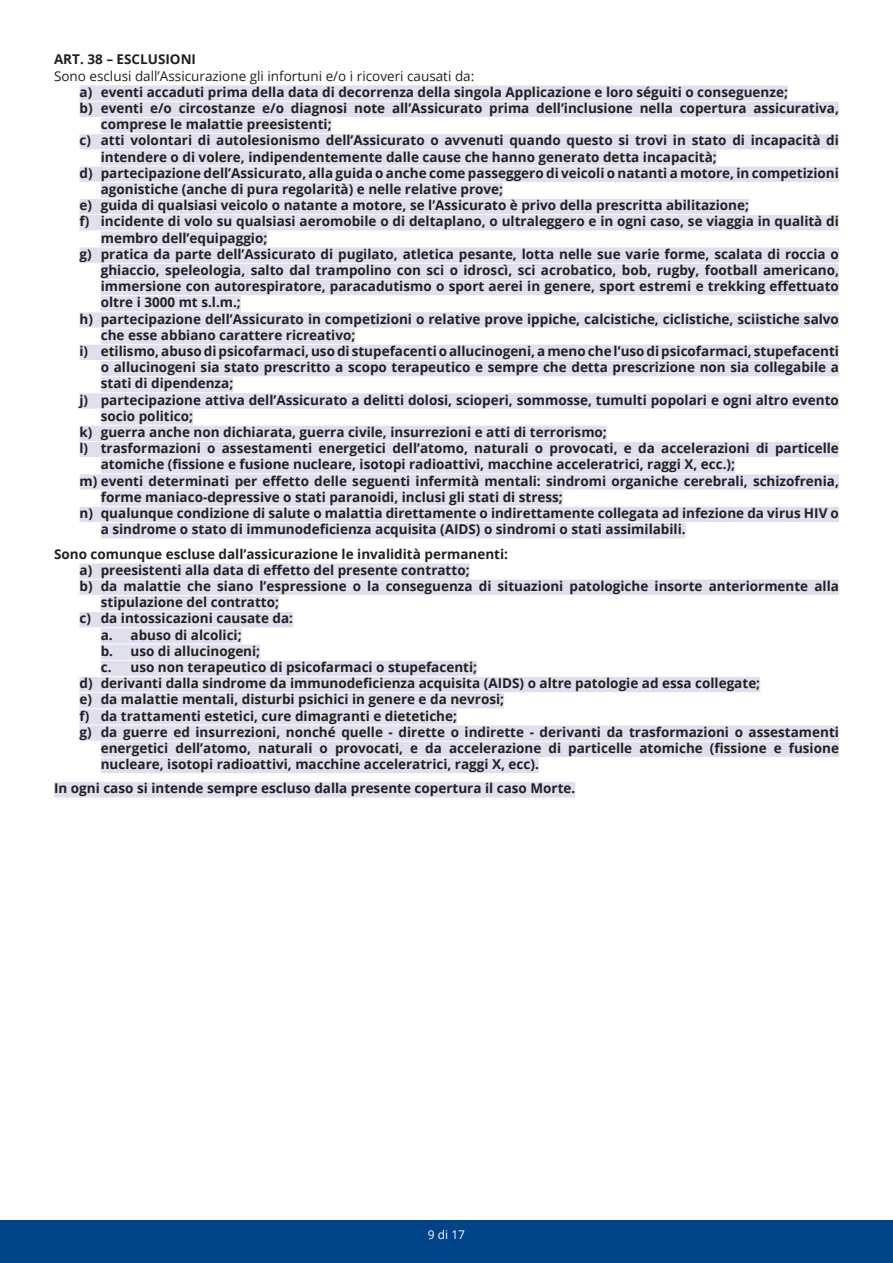
<style>
.page{position:relative;width:893px;height:1263px;background:#fff}
.page>*{position:absolute;margin:0;border:0;box-sizing:border-box;transform-origin:0 0}
.Paragrafo_elenco{font:700 13.5px/16.2px "Open Sans";color:#231f20}
.Normale{font:700 13.5px "Open Sans";color:#231f20}
.Normale-2{font:13.5px "Open Sans";color:#231f20}
.t1{font:12px "Open Sans";color:#fff}
</style>
<div class="page">
<div style="left:0;top:1220px;width:893px;height:43px;background:#004389"></div>
<div style="left:80px;top:85px;width:708px;height:16px;background:#dfdfed"></div>
<div style="left:80px;top:102px;width:759px;height:15px;background:#dfdfed"></div>
<div style="left:101px;top:118px;width:231px;height:15px;background:#dfdfed"></div>
<div style="left:80px;top:134px;width:759px;height:15px;background:#dfdfed"></div>
<div style="left:101px;top:150px;width:616px;height:16px;background:#dfdfed"></div>
<div style="left:80px;top:166px;width:759px;height:16px;background:#dfdfed"></div>
<div style="left:101px;top:183px;width:402px;height:15px;background:#dfdfed"></div>
<div style="left:80px;top:199px;width:669px;height:15px;background:#dfdfed"></div>
<div style="left:80px;top:215px;width:759px;height:15px;background:#dfdfed"></div>
<div style="left:101px;top:231px;width:166px;height:16px;background:#dfdfed"></div>
<div style="left:80px;top:247px;width:759px;height:16px;background:#dfdfed"></div>
<div style="left:101px;top:264px;width:738px;height:15px;background:#dfdfed"></div>
<div style="left:101px;top:280px;width:738px;height:15px;background:#dfdfed"></div>
<div style="left:101px;top:296px;width:140px;height:15px;background:#dfdfed"></div>
<div style="left:80px;top:312px;width:759px;height:16px;background:#dfdfed"></div>
<div style="left:101px;top:328px;width:254px;height:16px;background:#dfdfed"></div>
<div style="left:80px;top:345px;width:759px;height:15px;background:#dfdfed"></div>
<div style="left:101px;top:361px;width:738px;height:15px;background:#dfdfed"></div>
<div style="left:101px;top:377px;width:132px;height:15px;background:#dfdfed"></div>
<div style="left:80px;top:393px;width:759px;height:16px;background:#dfdfed"></div>
<div style="left:101px;top:409px;width:92px;height:16px;background:#dfdfed"></div>
<div style="left:80px;top:426px;width:527px;height:15px;background:#dfdfed"></div>
<div style="left:80px;top:442px;width:759px;height:15px;background:#dfdfed"></div>
<div style="left:101px;top:458px;width:634px;height:15px;background:#dfdfed"></div>
<div style="left:80px;top:474px;width:759px;height:16px;background:#dfdfed"></div>
<div style="left:101px;top:490px;width:462px;height:16px;background:#dfdfed"></div>
<div style="left:80px;top:507px;width:759px;height:15px;background:#dfdfed"></div>
<div style="left:101px;top:523px;width:585px;height:15px;background:#dfdfed"></div>
<div style="left:80px;top:563px;width:390px;height:16px;background:#dfdfed"></div>
<div style="left:80px;top:580px;width:759px;height:15px;background:#dfdfed"></div>
<div style="left:101px;top:596px;width:178px;height:15px;background:#dfdfed"></div>
<div style="left:80px;top:612px;width:213px;height:15px;background:#dfdfed"></div>
<div style="left:101px;top:628px;width:141px;height:15px;background:#dfdfed"></div>
<div style="left:101px;top:644px;width:159px;height:16px;background:#dfdfed"></div>
<div style="left:101px;top:661px;width:376px;height:15px;background:#dfdfed"></div>
<div style="left:80px;top:677px;width:680px;height:15px;background:#dfdfed"></div>
<div style="left:80px;top:693px;width:424px;height:15px;background:#dfdfed"></div>
<div style="left:80px;top:709px;width:377px;height:15px;background:#dfdfed"></div>
<div style="left:80px;top:725px;width:759px;height:16px;background:#dfdfed"></div>
<div style="left:101px;top:742px;width:738px;height:15px;background:#dfdfed"></div>
<div style="left:101px;top:758px;width:438px;height:15px;background:#dfdfed"></div>
<div style="left:54px;top:782px;width:521px;height:15px;background:#dfdfed"></div>
<p class="Normale" style="left:54px;top:50px;width:144px">ART. 38 – ESCLUSIONI</p>
<p class="Normale-2" style="left:54px;top:66px;width:422px">Sono esclusi dall’Assicurazione gli infortuni e/o i ricoveri causati da:</p>
<p class="Paragrafo_elenco" style="left:80px;top:83px;width:710px">a) eventi accaduti prima della data di decorrenza della singola Applicazione e loro séguiti o conseguenze;</p>
<p class="Paragrafo_elenco" style="left:101px;top:100px;width:740px;text-indent:-21px">b) eventi e/o circostanze e/o diagnosi note all’Assicurato prima dell’inclusione nella copertura assicurativa, comprese le malattie preesistenti;</p>
<p class="Paragrafo_elenco" style="left:101px;top:132px;width:740px;text-indent:-21px">c) atti volontari di autolesionismo dell’Assicurato o avvenuti quando questo si trovi in stato di incapacità di intendere o di volere, indipendentemente dalle cause che hanno generato detta incapacità;</p>
<p class="Paragrafo_elenco" style="left:101px;top:164px;width:740px;text-indent:-21px">d) partecipazione dell’Assicurato, alla guida o anche come passeggero di veicoli o natanti a motore, in competizioni agonistiche (anche di pura regolarità) e nelle relative prove;</p>
<p class="Paragrafo_elenco" style="left:80px;top:197px;width:671px">e) guida di qualsiasi veicolo o natante a motore, se l’Assicurato è privo della prescritta abilitazione;</p>
<p class="Paragrafo_elenco" style="left:101px;top:213px;width:740px;text-indent:-21px">f) incidente di volo su qualsiasi aeromobile o di deltaplano, o ultraleggero e in ogni caso, se viaggia in qualità di membro dell’equipaggio;</p>
<p class="Paragrafo_elenco" style="left:101px;top:245px;width:740px;text-align:justify;text-indent:-21px">g) pratica da parte dell’Assicurato di pugilato, atletica pesante, lotta nelle sue varie forme, scalata di roccia o ghiaccio, speleologia, salto dal trampolino con sci o idroscì, sci acrobatico, bob, rugby, football americano, immersione con autorespiratore, paracadutismo o sport aerei in genere, sport estremi e trekking effettuato oltre i 3000 mt s.l.m.;</p>
<p class="Paragrafo_elenco" style="left:101px;top:310px;width:740px;text-indent:-21px">h) partecipazione dell’Assicurato in competizioni o relative prove ippiche, calcistiche, ciclistiche, sciistiche salvo che esse abbiano carattere ricreativo;</p>
<p class="Paragrafo_elenco" style="left:101px;top:343px;width:740px;text-align:justify;text-indent:-21px">i) etilismo, abuso di psicofarmaci, uso di stupefacenti o allucinogeni, a meno che l’uso di psicofarmaci, stupefacenti o allucinogeni sia stato prescritto a scopo terapeutico e sempre che detta prescrizione non sia collegabile a stati di dipendenza;</p>
<p class="Paragrafo_elenco" style="left:101px;top:391px;width:740px;text-indent:-21px">j) partecipazione attiva dell’Assicurato a delitti dolosi, scioperi, sommosse, tumulti popolari e ogni altro evento socio politico;</p>
<p class="Paragrafo_elenco" style="left:80px;top:424px;width:529px">k) guerra anche non dichiarata, guerra civile, insurrezioni e atti di terrorismo;</p>
<p class="Paragrafo_elenco" style="left:101px;top:440px;width:740px;text-indent:-21px">l) trasformazioni o assestamenti energetici dell’atomo, naturali o provocati, e da accelerazioni di particelle atomiche (fissione e fusione nucleare, isotopi radioattivi, macchine acceleratrici, raggi X, ecc.);</p>
<p class="Paragrafo_elenco" style="left:101px;top:472px;width:740px;text-indent:-21px">m) eventi determinati per effetto delle seguenti infermità mentali: sindromi organiche cerebrali, schizofrenia, forme maniaco-depressive o stati paranoidi, inclusi gli stati di stress;</p>
<p class="Paragrafo_elenco" style="left:101px;top:505px;width:740px;text-indent:-21px">n) qualunque condizione di salute o malattia direttamente o indirettamente collegata ad infezione da virus HIV o a sindrome o stato di immunodeficienza acquisita (AIDS) o sindromi o stati assimilabili.</p>
<p class="Normale" style="left:54px;top:544px;width:456px">Sono comunque escluse dall’assicurazione le invalidità permanenti:</p>
<p class="Paragrafo_elenco" style="left:80px;top:561px;width:392px">a) preesistenti alla data di effetto del presente contratto;</p>
<p class="Paragrafo_elenco" style="left:101px;top:577px;width:740px;text-indent:-21px">b) da malattie che siano l’espressione o la conseguenza di situazioni patologiche insorte anteriormente alla stipulazione del contratto;</p>
<p class="Paragrafo_elenco" style="left:80px;top:610px;width:215px">c) da intossicazioni causate da:</p>
<p class="Paragrafo_elenco" style="left:101px;top:626px;width:142px">a. abuso di alcolici;</p>
<p class="Paragrafo_elenco" style="left:101px;top:642px;width:161px">b. uso di allucinogeni;</p>
<p class="Paragrafo_elenco" style="left:101px;top:658px;width:378px">c. uso non terapeutico di psicofarmaci o stupefacenti;</p>
<p class="Paragrafo_elenco" style="left:80px;top:675px;width:682px">d) derivanti dalla sindrome da immunodeficienza acquisita (AIDS) o altre patologie ad essa collegate;</p>
<p class="Paragrafo_elenco" style="left:80px;top:691px;width:426px">e) da malattie mentali, disturbi psichici in genere e da nevrosi;</p>
<p class="Paragrafo_elenco" style="left:80px;top:707px;width:379px">f) da trattamenti estetici, cure dimagranti e dietetiche;</p>
<p class="Paragrafo_elenco" style="left:101px;top:723px;width:740px;text-align:justify;text-indent:-21px">g) da guerre ed insurrezioni, nonché quelle - dirette o indirette - derivanti da trasformazioni o assestamenti energetici dell’atomo, naturali o provocati, e da accelerazione di particelle atomiche (fissione e fusione nucleare, isotopi radioattivi, macchine acceleratrici, raggi X, ecc).</p>
<p class="Paragrafo_elenco" style="left:54px;top:780px;width:523px">In ogni caso si intende sempre escluso dalla presente copertura il caso Morte.</p>
<p class="t1" style="left:428px;top:1227px;width:39px">9 di 17</p>
</div>
